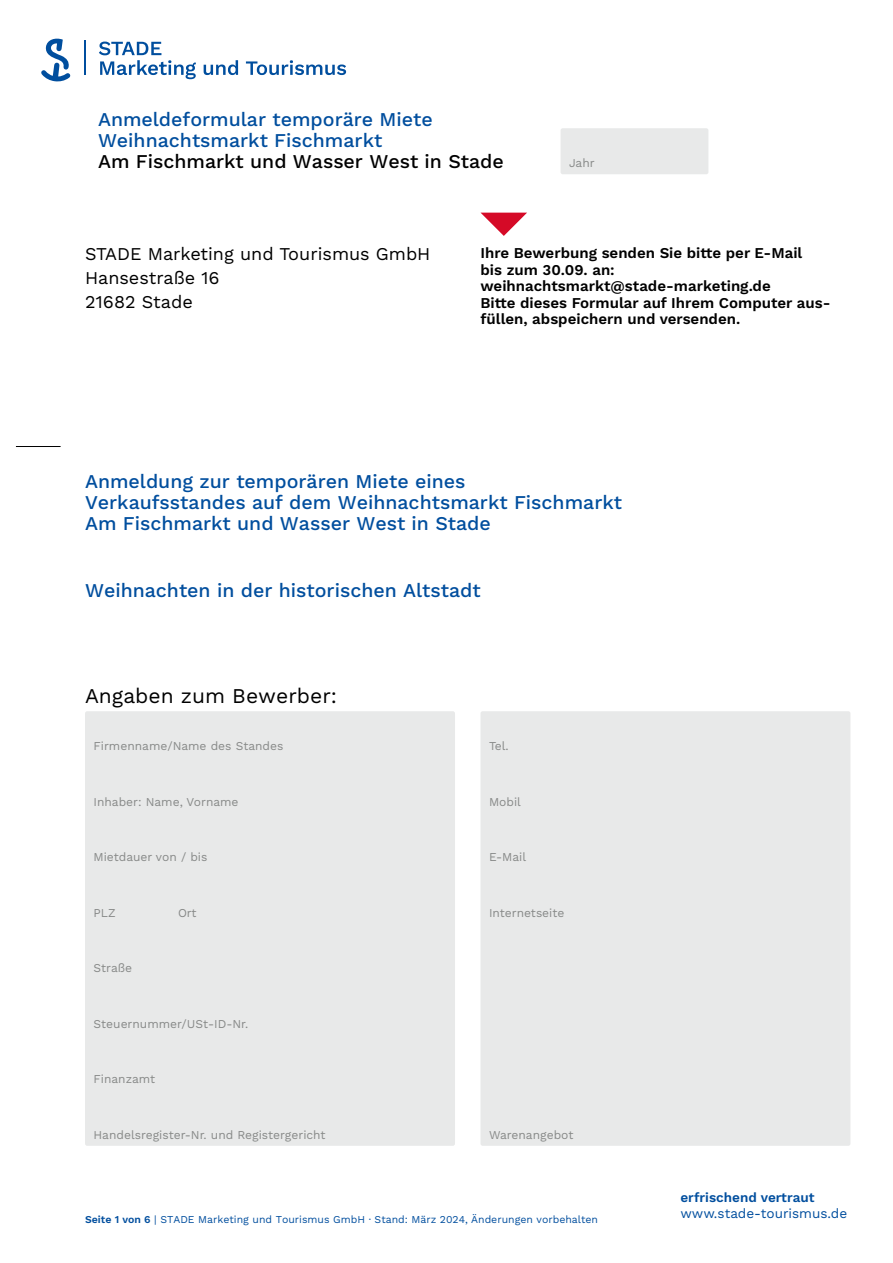
<style>
.page{position:relative;width:893px;height:1263px;background:#fff}
.page>*{position:absolute;margin:0;border:0;box-sizing:border-box;transform-origin:0 0}
.t1{font:21px "Work Sans";color:#000}
.t2{font:500 19.5px/21.3px "Work Sans";color:#004e9e}
.t3{font:500 19.5px "Work Sans";color:#000}
.t4{font:18px/24px "Work Sans";color:#000}
.t5{font:600 15px/16.5px "Work Sans";color:#000}
.t6{font:13.5px "Work Sans";color:#004e9e}
.t7{font:600 13.5px "Work Sans";color:#004e9e}
.t8{font:12px "Work Sans";color:#878988}
.t9{font:10.5px "Work Sans";color:#004e9e}
.s1{font-weight:600}
.s2{font-style:inherit}
</style>
<div class="page">
<svg style="left:41px;top:38px;width:29px;height:44px"></svg>
<svg style="left:99px;top:42px;width:247px;height:37px"></svg>
<hr style="left:84px;top:41px;width:2px;height:34px;background:#004e9e">
<div style="left:85px;top:711px;width:370px;height:435px;background:#e8e9e9;border-radius:2px"></div>
<div style="left:480px;top:711px;width:370px;height:435px;background:#e8e9e9;border-radius:2px"></div>
<hr style="left:16px;top:446px;width:45px;height:1px;background:#000">
<svg style="left:481px;top:213px;width:46px;height:23px"></svg>
<div style="left:561px;top:128px;width:147px;height:46px;background:#e8e9e9;border-radius:2px"></div>
<p class="t2" style="left:98px;top:109px;width:336px">Anmeldeformular temporäre Miete<br>Weihnachtsmarkt Fischmarkt</p>
<p class="t3" style="left:98px;top:150px;width:407px">Am Fischmarkt und Wasser West in Stade</p>
<p class="t8" style="left:569px;top:156px;width:27px">Jahr</p>
<p class="t4" style="left:85px;top:243px;width:347px">STADE Marketing und Tourismus GmbH<br>Hansestraße 16<br>21682 Stade</p>
<p class="t5" style="left:480px;top:245px;width:352px">Ihre Bewerbung senden Sie bitte per E-Mail<br>bis zum 30.09. an: weihnachtsmarkt@stade-marketing.de<br>Bitte dieses Formular auf Ihrem Computer aus&shy;füllen, abspeichern und versenden.</p>
<p class="t2" style="left:85px;top:471px;width:538px">Anmeldung zur temporären Miete eines<br>Verkaufsstandes auf dem Weihnachtsmarkt Fischmarkt<br>Am Fischmarkt und Wasser West in Stade</p>
<p class="t2" style="left:85px;top:581px;width:397px">Weihnachten in der historischen Altstadt</p>
<p class="t1" style="left:85px;top:684px;width:254px">Angaben zum Bewerber:</p>
<p class="t8" style="left:94px;top:739px;width:191px">Firmenname/Name des Standes</p>
<p class="t8" style="left:94px;top:794px;width:147px">Inhaber: Name, Vorname</p>
<p class="t8" style="left:94px;top:850px;width:115px">Mietdauer von / bis</p>
<p class="t8" style="left:94px;top:905px;width:24px">PLZ</p>
<p class="t8" style="left:178px;top:905px;width:20px">Ort</p>
<p class="t8" style="left:94px;top:961px;width:40px">Straße</p>
<p class="t8" style="left:94px;top:1016px;width:156px">Steuernummer/USt-ID-Nr.</p>
<p class="t8" style="left:94px;top:1072px;width:63px">Finanzamt</p>
<p class="t8" style="left:94px;top:1127px;width:234px">Handelsregister-Nr. und Registergericht</p>
<p class="t8" style="left:489px;top:739px;width:21px">Tel.</p>
<p class="t8" style="left:489px;top:794px;width:33px">Mobil</p>
<p class="t8" style="left:489px;top:850px;width:39px">E-Mail</p>
<p class="t8" style="left:489px;top:905px;width:77px">Internetseite</p>
<p class="t8" style="left:489px;top:1127px;width:86px">Warenangebot</p>
<p class="t9" style="left:85px;top:1213px;width:515px"><span class="s1">Seite 1 von 6</span> | STADE Marketing und Tourismus GmbH · Stand: <span class="s2">März 2024,</span> Änderungen vorbehalten</p>
<p class="t7" style="left:680px;top:1190px;width:136px">erfrischend vertraut</p>
<p class="t6" style="left:680px;top:1206px;width:168px">www.stade-tourismus.de</p>
</div>
